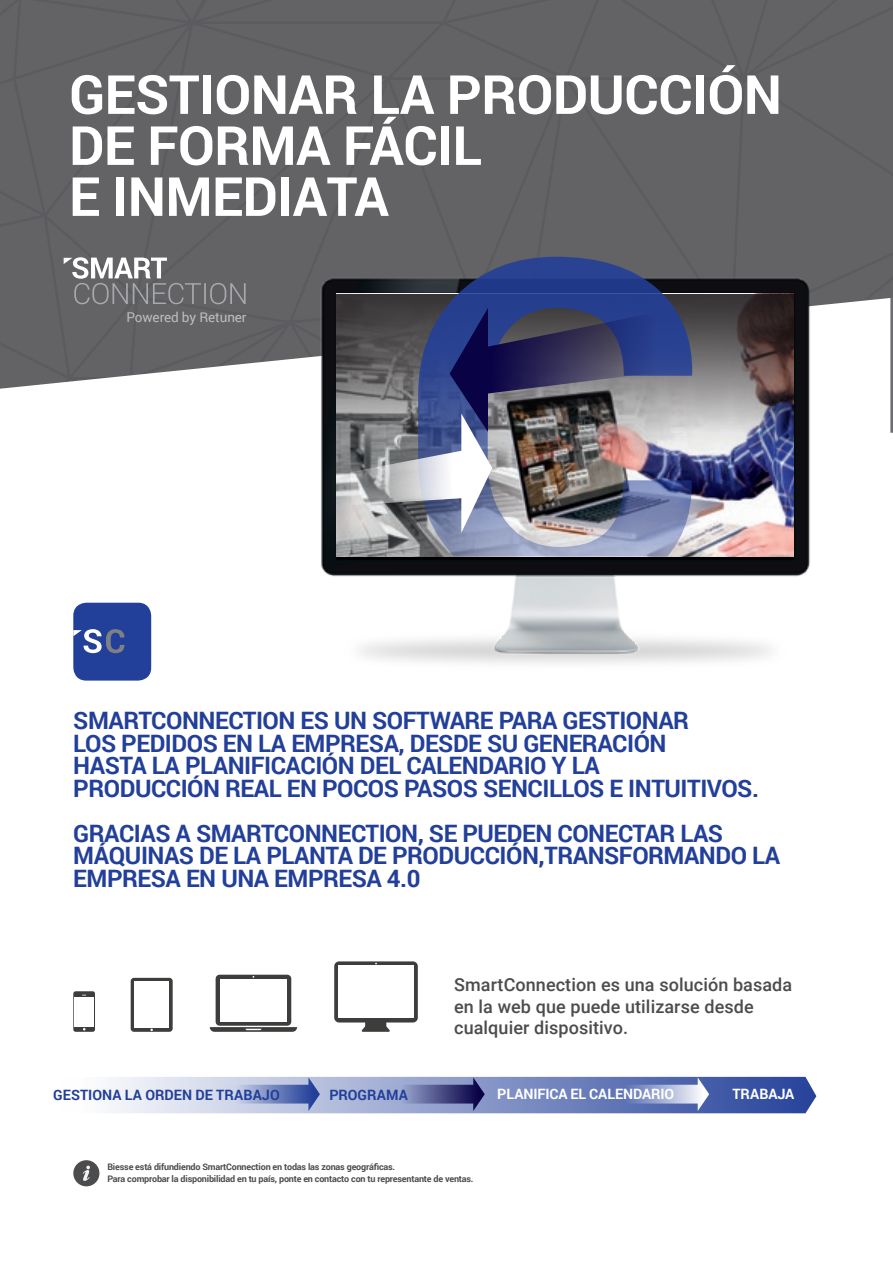
<style>
.page{position:relative;width:893px;height:1263px;background:#fff}
.page>*{position:absolute;margin:0;border:0;box-sizing:border-box;transform-origin:0 0}
.PAG_NERE_-_TITOLO{font:700 54px "Roboto";letter-spacing:-.01em;color:#fff}
.PAG_NERE_-_INTRO_ver{font:700 24px/22.5px "Roboto";letter-spacing:-.02em;color:#223f99}
.t1{font:500 18px/21.6px "Roboto";letter-spacing:.005em;color:#4b4c4d}
.t2{font:700 14.25px "Roboto";color:#223f99}
.t3{font:700 14.25px "Roboto";letter-spacing:-.01em;color:#fff}
.t4{font:13.5px "Roboto";letter-spacing:-.01em;color:#bcbdc0}
.t5{font:700 9px "Roboto";letter-spacing:-.02em;color:#4b4c4d}
</style>
<div class="page">
<div style="left:0;top:0;width:893px;height:389px;background:#636366"></div>
<img style="left:284px;top:245px;width:562px;height:419px">
<img style="left:336px;top:486px;width:458px;height:70px">
<svg style="left:336px;top:294px;width:458px;height:192px;background:#5b5b6c"></svg>
<img style="left:418px;top:257px;width:275px;height:299px">
<svg style="left:351px;top:407px;width:141px;height:147px;background:#979ca8"></svg>
<svg style="left:450px;top:274px;width:336px;height:162px;background:#4d506e"></svg>
<div style="left:73px;top:603px;width:78px;height:78px;background:#223f99;border-radius:13px"></div>
<svg style="left:73px;top:629px;width:52px;height:24px"></svg>
<svg style="left:131px;top:978px;width:42px;height:54px"></svg>
<div style="left:134px;top:981px;width:35px;height:47px;background:#fff"></div>
<svg style="left:210px;top:975px;width:87px;height:57px"></svg>
<div style="left:220px;top:979px;width:67px;height:42px;background:#fff"></div>
<svg style="left:73px;top:991px;width:22px;height:41px"></svg>
<div style="left:74px;top:997px;width:20px;height:29px;background:#fff"></div>
<svg style="left:334px;top:961px;width:84px;height:71px"></svg>
<div style="left:338px;top:966px;width:76px;height:52px;background:#fff"></div>
<svg style="left:110px;top:1077px;width:706px;height:36px;background:#8a98c6"></svg>
<div style="left:73px;top:1160px;width:26px;height:26px;background:#4b4c4d;border-radius:50%"></div>
<svg style="left:82px;top:1165px;width:8px;height:16px"></svg>
<p class="PAG_NERE_-_TITOLO" style="left:69px;top:57px;width:714px">GESTIONAR LA PRODUCCIÓN</p>
<p class="PAG_NERE_-_TITOLO" style="left:69px;top:108px;width:414px">DE FORMA FÁCIL</p>
<p class="PAG_NERE_-_TITOLO" style="left:69px;top:159px;width:321px">E INMEDIATA</p>
<p class="t4" style="left:127px;top:307px;width:122px">Powered by Retuner</p>
<p class="PAG_NERE_-_INTRO_ver" style="left:73px;top:708px;width:687px">SMARTCONNECTION ES UN SOFTWARE PARA GESTIONAR<br>LOS PEDIDOS EN LA EMPRESA, DESDE SU GENERACIÓN<br>HASTA LA PLANIFICACIÓN DEL CALENDARIO Y LA<br>PRODUCCIÓN REAL EN POCOS PASOS SENCILLOS E INTUITIVOS.</p>
<p class="PAG_NERE_-_INTRO_ver" style="left:73px;top:821px;width:708px">GRACIAS A SMARTCONNECTION, SE PUEDEN CONECTAR LAS<br>MÁQUINAS DE LA PLANTA DE PRODUCCIÓN,TRANSFORMANDO LA<br>EMPRESA EN UNA EMPRESA 4.0</p>
<p class="t1" style="left:454px;top:973px;width:340px">SmartConnection es una solución basada en la web que puede utilizarse desde cualquier dispositivo.</p>
<p class="t2" style="left:329px;top:1085px;width:80px">PROGRAMA</p>
<p class="t3" style="left:497px;top:1084px;width:178px">PLANIFICA EL CALENDARIO</p>
<p class="t2" style="left:53px;top:1085px;width:228px">GESTIONA LA ORDEN DE TRABAJO</p>
<p class="t3" style="left:732px;top:1084px;width:63px">TRABAJA</p>
<p class="t5" style="left:107px;top:1160px;width:289px">Biesse está difundiendo SmartConnection en todas las zonas geográficas.</p>
<p class="t5" style="left:107px;top:1172px;width:368px">Para comprobar la disponibilidad en tu país, ponte en contacto con tu representante de ventas.</p>
</div>
